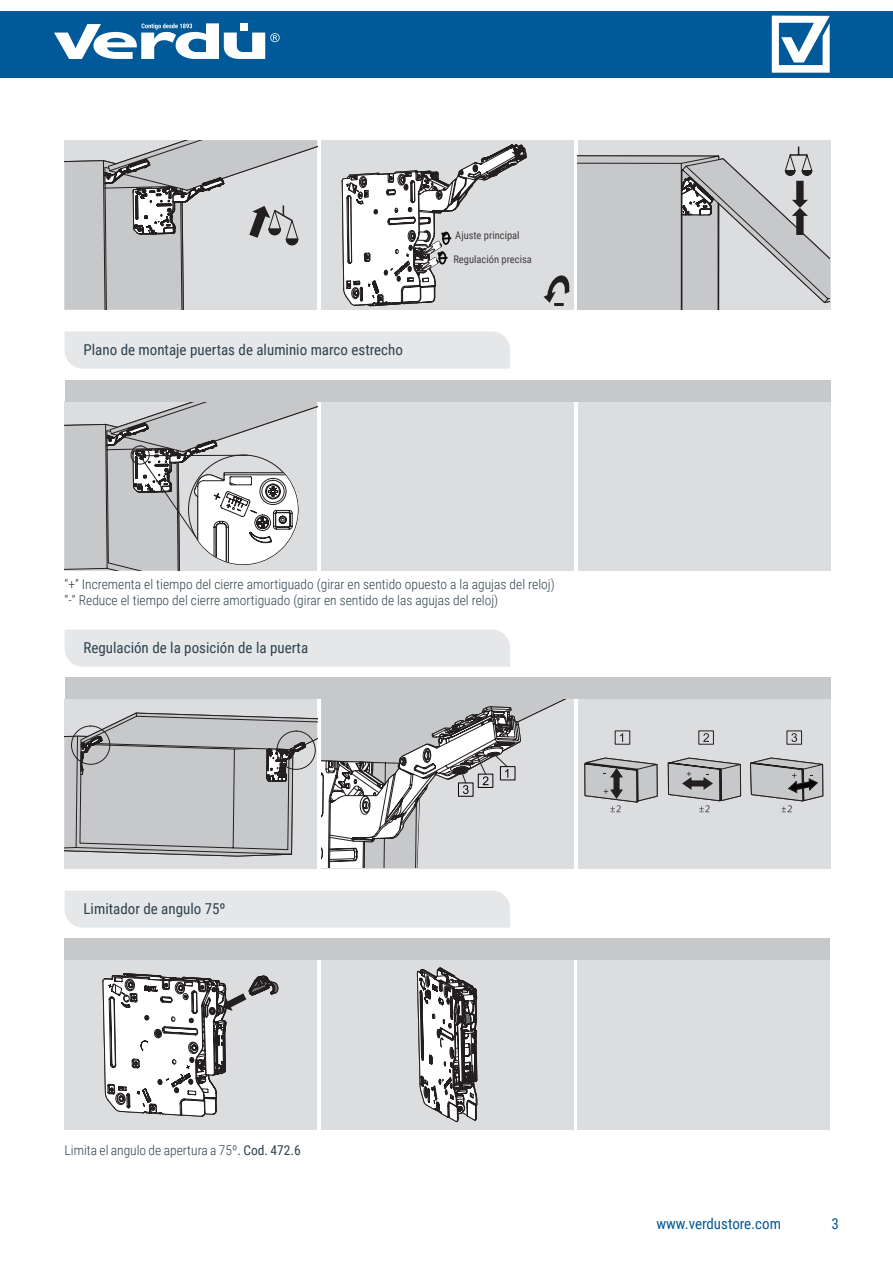
<style>
.page{position:relative;width:893px;height:1263px;background:#fff}
.page>*{position:absolute;margin:0;border:0;box-sizing:border-box;transform-origin:0 0}
.TITULOS{font:15px "Roboto Condensed";color:#2d424d}
.t1{font:15px "Roboto Condensed";color:#005999}
.t2{font:300 13.5px "Roboto Condensed";color:#2d424d}
.t3{font:10.5px "Roboto Condensed";color:#3e3e3f}
.s1{font-weight:400}
</style>
<div class="page">
<div style="left:0;top:11px;width:893px;height:67px;background:#005999"></div>
<svg style="left:54px;top:23px;width:226px;height:36px"></svg>
<svg style="left:772px;top:16px;width:58px;height:57px"></svg>
<div style="left:578px;top:140px;width:252px;height:170px;background:#dcdddf"></div>
<svg style="left:578px;top:147px;width:252px;height:162px"></svg>
<div style="left:321px;top:140px;width:253px;height:170px;background:#dcdddf"></div>
<svg style="left:544px;top:275px;width:25px;height:31px"></svg>
<div style="left:321px;top:401px;width:253px;height:170px;background:#dcdddf"></div>
<div style="left:578px;top:401px;width:252px;height:170px;background:#dcdddf"></div>
<div style="left:65px;top:380px;width:765px;height:21px;background:#c7c8ca"></div>
<div style="left:578px;top:699px;width:252px;height:170px;background:#dcdddf"></div>
<div style="left:65px;top:677px;width:765px;height:22px;background:#c7c8ca"></div>
<svg style="left:584px;top:757px;width:74px;height:55px"></svg>
<svg style="left:667px;top:757px;width:74px;height:55px"></svg>
<svg style="left:750px;top:757px;width:73px;height:55px"></svg>
<svg style="left:615px;top:730px;width:99px;height:15px"></svg>
<svg style="left:791px;top:733px;width:6px;height:9px"></svg>
<div style="left:787px;top:731px;width:15px;height:13px;border:1px solid #231f20"></div>
<div style="left:321px;top:960px;width:252px;height:170px;background:#dcdddf"></div>
<div style="left:64px;top:960px;width:253px;height:170px;background:#dcdddf"></div>
<div style="left:577px;top:960px;width:253px;height:170px;background:#dcdddf"></div>
<div style="left:64px;top:938px;width:766px;height:22px;background:#c7c8ca"></div>
<svg style="left:417px;top:967px;width:60px;height:155px"></svg>
<svg style="left:103px;top:973px;width:175px;height:144px"></svg>
<svg style="left:65px;top:140px;width:462px;height:430px"></svg>
<svg style="left:65px;top:630px;width:509px;height:238px"></svg>
<div style="left:65px;top:890px;width:445px;height:38px;background:#e6e7e9"></div>
<p class="TITULOS" style="left:84px;top:339px;width:321px">Plano de montaje puertas de aluminio marco estrecho</p>
<p class="t3" style="left:455px;top:228px;width:66px">Ajuste principal</p>
<p class="t3" style="left:453px;top:252px;width:80px">Regulación precisa</p>
<p class="t2" style="left:65px;top:574px;width:491px">“+” Incrementa el tiempo del cierre amortiguado (girar en sentido opuesto a la agujas del reloj)</p>
<p class="t2" style="left:65px;top:591px;width:435px">“-” Reduce el tiempo del cierre amortiguado (girar en sentido de las agujas del reloj)</p>
<p class="TITULOS" style="left:84px;top:637px;width:226px">Regulación de la posición de la puerta</p>
<p class="TITULOS" style="left:84px;top:898px;width:144px">Limitador de angulo 75º</p>
<p class="t2" style="left:65px;top:1141px;width:238px">Limita el angulo de apertura a 75º<span class="s1">. Cod. 472.6</span></p>
<p class="t1" style="left:656px;top:1213px;width:126px">www.verdustore.com</p>
<p class="t1" style="left:832px;top:1213px;width:9px">3</p>
</div>
